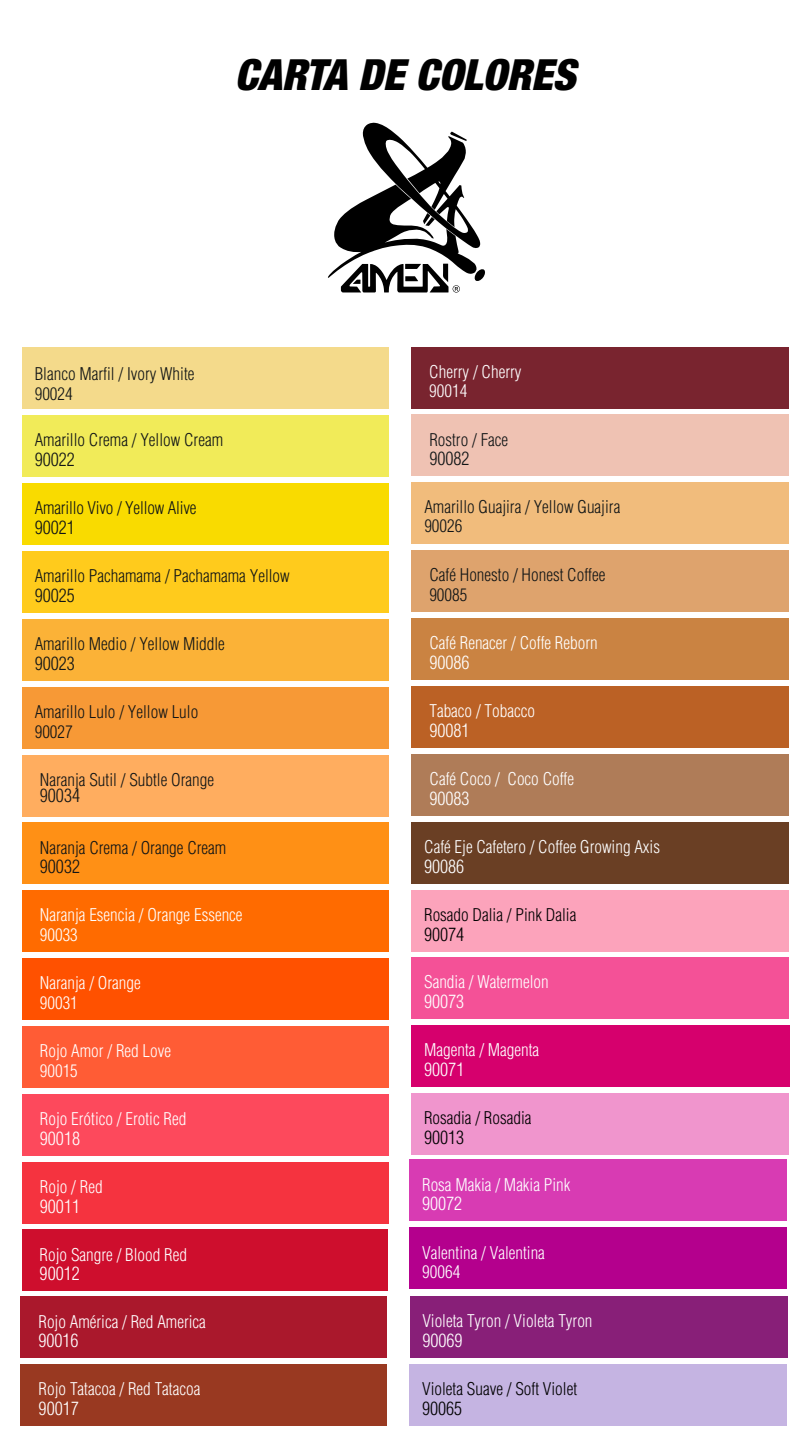
<style>
.page{position:relative;width:810px;height:1440px;background:#fff}
.page>*{position:absolute;margin:0;border:0;box-sizing:border-box;transform-origin:0 0}
.t1{font:italic 900 condensed 42.97px "Helvetica Neue";color:#000}
.t2{font:300 condensed 18.15px "Helvetica LT Std";color:#fff}
.t3{font:300 condensed 18.15px "Helvetica LT Std";color:#111516}
.t4{font:300 condensed 18.15px "Helvetica LT Std";color:#000}
.t5{font:300 condensed 17.17px "Helvetica LT Std";color:#fff}
.t6{font:300 condensed 17.1px/19.8px "Helvetica LT Std";color:#fff}
.t7{font:300 condensed 17.1px/19.8px "Helvetica LT Std";color:#111516}
.t8{font:300 condensed 17.1px "Helvetica LT Std";color:#000}
</style>
<div class="page">
<div style="left:410px;top:1296px;width:377px;height:61px;background:#881f78"></div>
<div style="left:410px;top:1228px;width:377px;height:61px;background:#b4008d"></div>
<div style="left:409px;top:1160px;width:378px;height:61px;background:#d83bb3"></div>
<div style="left:409px;top:1364px;width:378px;height:61px;background:#c5b4e2"></div>
<div style="left:411px;top:890px;width:378px;height:61px;background:#fca3bb"></div>
<div style="left:411px;top:958px;width:378px;height:61px;background:#f45197"></div>
<div style="left:411px;top:822px;width:378px;height:61px;background:#6a3f24"></div>
<div style="left:412px;top:482px;width:377px;height:62px;background:#f1bc7c"></div>
<div style="left:21px;top:1297px;width:366px;height:61px;background:#aa182c"></div>
<div style="left:21px;top:1364px;width:366px;height:62px;background:#993921"></div>
<div style="left:22px;top:1094px;width:366px;height:61px;background:#fd495c"></div>
<div style="left:22px;top:1162px;width:366px;height:61px;background:#f5333f"></div>
<div style="left:22px;top:348px;width:366px;height:61px;background:#f4da8b"></div>
<div style="left:22px;top:416px;width:366px;height:61px;background:#f1eb59"></div>
<div style="left:22px;top:483px;width:366px;height:62px;background:#f9db00"></div>
<div style="left:22px;top:551px;width:366px;height:62px;background:#ffcb1c"></div>
<div style="left:22px;top:619px;width:366px;height:62px;background:#fbb237"></div>
<div style="left:22px;top:687px;width:366px;height:61px;background:#f79936"></div>
<div style="left:22px;top:823px;width:366px;height:61px;background:#ff9015"></div>
<div style="left:22px;top:891px;width:366px;height:61px;background:#ff6b00"></div>
<div style="left:22px;top:755px;width:366px;height:61px;background:#ffad5f"></div>
<div style="left:22px;top:958px;width:366px;height:62px;background:#ff5100"></div>
<div style="left:22px;top:1026px;width:366px;height:62px;background:#ff5c35"></div>
<div style="left:411px;top:347px;width:378px;height:61px;background:#79242f"></div>
<div style="left:411px;top:415px;width:378px;height:61px;background:#efc2b3"></div>
<div style="left:412px;top:754px;width:377px;height:62px;background:#af7c58"></div>
<div style="left:411px;top:618px;width:378px;height:62px;background:#ca8342"></div>
<div style="left:411px;top:686px;width:378px;height:61px;background:#bb6125"></div>
<div style="left:411px;top:550px;width:378px;height:62px;background:#dea36d"></div>
<div style="left:411px;top:1025px;width:378px;height:62px;background:#d6006d"></div>
<div style="left:22px;top:1230px;width:365px;height:61px;background:#ce0e2d"></div>
<div style="left:411px;top:1093px;width:378px;height:62px;background:#f095cd"></div>
<svg style="left:328px;top:123px;width:157px;height:170px"></svg>
<h1 class="t1" style="left:235px;top:48px;width:343px">CARTA DE COLORES</h1>
<p class="t7" style="left:35px;top:364px;width:161px">Blanco Marfil / Ivory White<br>90024</p>
<p class="t7" style="left:35px;top:430px;width:190px">Amarillo Crema / Yellow Cream</p>
<p class="t3" style="left:35px;top:448px;width:42px">90022</p>
<p class="t7" style="left:35px;top:498px;width:163px">Amarillo Vivo / Yellow Alive</p>
<p class="t3" style="left:35px;top:516px;width:42px">90021</p>
<p class="t7" style="left:35px;top:566px;width:257px">Amarillo Pachamama / Pachamama Yellow</p>
<p class="t3" style="left:35px;top:584px;width:42px">90025</p>
<p class="t7" style="left:35px;top:634px;width:192px">Amarillo Medio / Yellow Middle</p>
<p class="t3" style="left:35px;top:652px;width:42px">90023</p>
<p class="t7" style="left:35px;top:702px;width:165px">Amarillo Lulo / Yellow Lulo<br>90027</p>
<p class="t6" style="left:429px;top:362px;width:94px">Cherry / Cherry<br>90014</p>
<p class="t7" style="left:429px;top:429px;width:80px">Rostro / Face</p>
<p class="t3" style="left:429px;top:448px;width:42px">90082</p>
<p class="t7" style="left:424px;top:498px;width:197px;line-height:18.7px">Amarillo Guajira / Yellow Guajira<br>90026</p>
<p class="t7" style="left:429px;top:565px;width:178px">Café Honesto / Honest Coffee<br>90085</p>
<p class="t6" style="left:429px;top:633px;width:170px">Café Renacer / Coffe Reborn</p>
<p class="t2" style="left:429px;top:651px;width:42px">90086</p>
<p class="t6" style="left:429px;top:701px;width:107px">Tabaco / Tobacco</p>
<p class="t2" style="left:429px;top:719px;width:42px">90081</p>
<p class="t7" style="left:40px;top:770px;width:176px">Naranja Sutil / Subtle Orange</p>
<p class="t3" style="left:40px;top:784px;width:42px">90034</p>
<p class="t6" style="left:429px;top:769px;width:146px">Café Coco / Coco Coffe</p>
<p class="t2" style="left:429px;top:787px;width:42px">90083</p>
<p class="t7" style="left:40px;top:837px;width:188px">Naranja Crema / Orange Cream</p>
<p class="t3" style="left:40px;top:855px;width:42px">90032</p>
<p class="t6" style="left:40px;top:905px;width:204px">Naranja Esencia / Orange Essence<br>90033</p>
<p class="t6" style="left:40px;top:973px;width:102px">Naranja / Orange<br>90031</p>
<p class="t6" style="left:424px;top:837px;width:237px">Café Eje Cafetero / Coffee Growing Axis</p>
<p class="t2" style="left:424px;top:855px;width:42px">90086</p>
<p class="t8" style="left:424px;top:904px;width:154px">Rosado Dalia / Pink Dalia</p>
<p class="t4" style="left:424px;top:923px;width:42px">90074</p>
<p class="t6" style="left:424px;top:972px;width:126px">Sandia / Watermelon</p>
<p class="t2" style="left:424px;top:990px;width:42px">90073</p>
<p class="t6" style="left:40px;top:1041px;width:133px">Rojo Amor / Red Love<br>90015</p>
<p class="t5" style="left:424px;top:1039px;width:117px">Magenta / Magenta</p>
<p class="t2" style="left:424px;top:1058px;width:42px">90071</p>
<p class="t6" style="left:40px;top:1109px;width:148px">Rojo Erótico / Erotic Red</p>
<p class="t2" style="left:40px;top:1127px;width:42px">90018</p>
<p class="t6" style="left:40px;top:1177px;width:64px">Rojo / Red</p>
<p class="t2" style="left:40px;top:1195px;width:42px">90011</p>
<p class="t8" style="left:424px;top:1107px;width:109px">Rosadia / Rosadia</p>
<p class="t4" style="left:424px;top:1126px;width:42px">90013</p>
<p class="t6" style="left:422px;top:1174px;width:150px">Rosa Makia / Makia Pink</p>
<p class="t2" style="left:422px;top:1192px;width:42px">90072</p>
<p class="t6" style="left:40px;top:1244px;width:149px">Rojo Sangre / Blood Red</p>
<p class="t2" style="left:40px;top:1262px;width:42px">90012</p>
<p class="t6" style="left:422px;top:1242px;width:124px">Valentina / Valentina<br>90064</p>
<p class="t6" style="left:38px;top:1312px;width:169px">Rojo América / Red America</p>
<p class="t2" style="left:38px;top:1330px;width:42px">90016</p>
<p class="t6" style="left:39px;top:1379px;width:163px">Rojo Tatacoa / Red Tatacoa</p>
<p class="t2" style="left:39px;top:1397px;width:42px">90017</p>
<p class="t6" style="left:422px;top:1311px;width:172px">Violeta Tyron / Violeta Tyron</p>
<p class="t2" style="left:422px;top:1329px;width:42px">90069</p>
<p class="t8" style="left:422px;top:1378px;width:157px">Violeta Suave / Soft Violet</p>
<p class="t4" style="left:422px;top:1397px;width:42px">90065</p>
</div>
